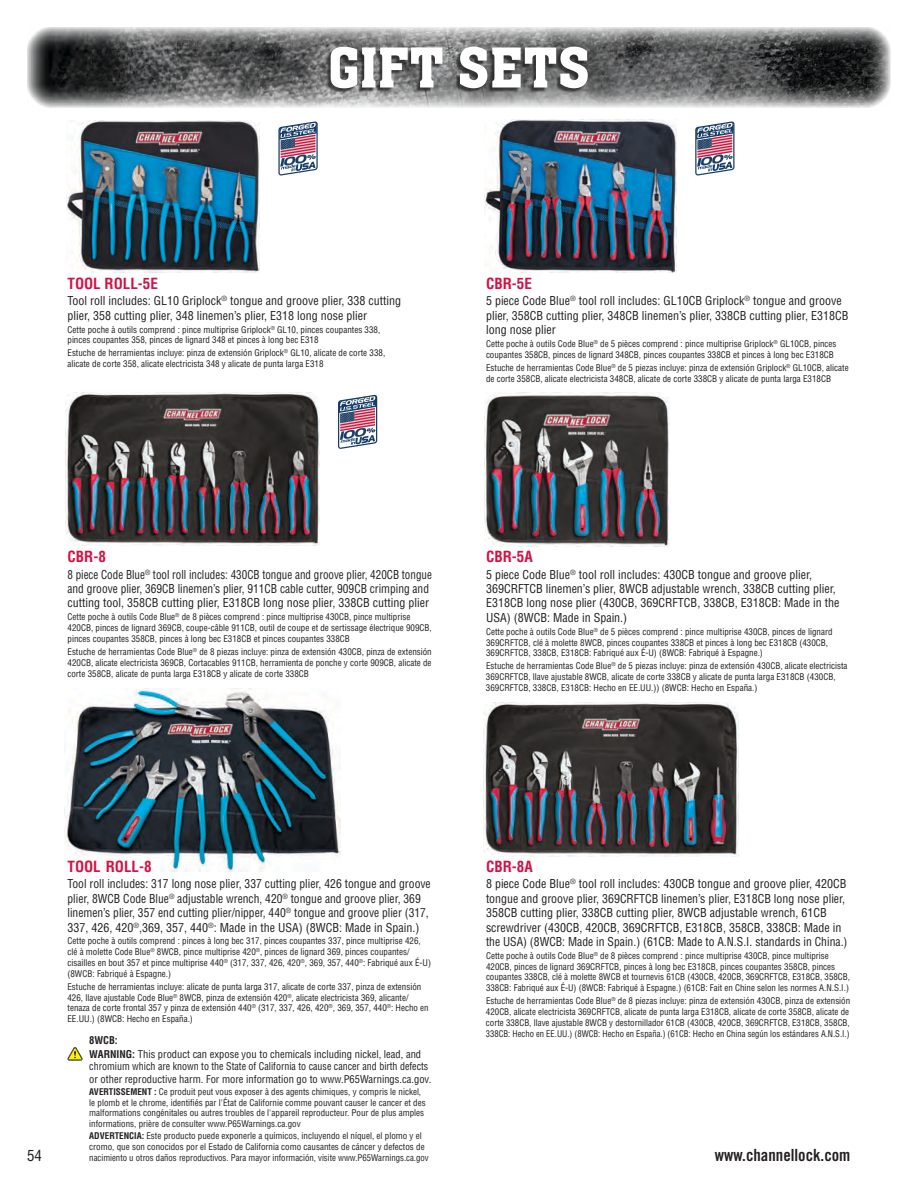
<style>
.page{position:relative;width:918px;height:1188px;background:#fff}
.page>*{position:absolute;margin:0;border:0;box-sizing:border-box;transform-origin:0 0}
.t1{font:60px "Aachen Medium Plain";letter-spacing:.01em;color:#fff}
.t2{font:16.8px "Trade Gothic Bold Cond Twenty";color:#231f20}
.t3{font:700 condensed 15px "Helvetica";color:#d41145}
.t4{font:condensed 15px "Helvetica";color:#231f20}
.t5{font:condensed 12px/14.4px "Helvetica";color:#231f20}
.t6{font:condensed 12px/14.4px "Helvetica";color:#231f20;scale:.92 1}
.t7{font:condensed 10.5px/12.6px "Helvetica";color:#231f20;scale:.95 1}
.t8{font:condensed 10.5px/13.6px "Helvetica";color:#231f20}
.t9{font:condensed 9px/10.8px "Helvetica";color:#231f20}
.s1{font-weight:700}
</style>
<div class="page">
<img style="left:65px;top:688px;width:276px;height:183px">
<img style="left:484px;top:393px;width:185px;height:154px">
<img style="left:65px;top:393px;width:254px;height:153px">
<img style="left:483px;top:703px;width:255px;height:153px">
<img style="left:66px;top:120px;width:194px;height:152px">
<img style="left:484px;top:120px;width:193px;height:152px">
<img style="left:27px;top:27px;width:864px;height:81px">
<div style="left:326px;top:48px;width:260px;height:45px;background:#231f20;opacity:.75"></div>
<svg style="left:278px;top:122px;width:40px;height:54px"></svg>
<svg style="left:695px;top:122px;width:39px;height:54px"></svg>
<svg style="left:338px;top:395px;width:39px;height:54px"></svg>
<svg style="left:68px;top:1047px;width:15px;height:14px"></svg>
<h1 class="t1" style="left:328px;top:32px;width:264px">GIFT SETS</h1>
<h3 class="t3" style="left:68px;top:274px;width:92px">TOOL ROLL-5E</h3>
<h3 class="t5" style="left:68px;top:294px;width:335px">Tool roll includes: GL10 Griplock<sup>®</sup> tongue and groove plier, 338 cutting plier, 358 cutting plier, 348 linemen’s plier, E318 long nose plier</h3>
<p class="t9" style="left:68px;top:324px;width:314px">Cette poche à outils comprend : pince multiprise Griplock<sup>®</sup> GL10, pinces coupantes 338, pinces coupantes 358, pinces de lignard 348 et pinces à long bec E318</p>
<p class="t9" style="left:67px;top:348px;width:319px">Estuche de herramientas incluye: pinza de extensión Griplock<sup>®</sup> GL10, alicate de corte 338, alicate de corte 358, alicate electricista 348 y alicate de punta larga E318</p>
<h3 class="t3" style="left:486px;top:274px;width:47px">CBR-5E</h3>
<h3 class="t5" style="left:486px;top:294px;width:364px">5 piece Code Blue<sup>®</sup> tool roll includes: GL10CB Griplock<sup>®</sup> tongue and groove plier, 358CB cutting plier, 348CB linemen’s plier, 338CB cutting plier, E318CB long nose plier</h3>
<p class="t9" style="left:486px;top:338px;width:352px">Cette poche à outils Code Blue<sup>®</sup> de 5 pièces comprend : pince multiprise Griplock<sup>®</sup> GL10CB, pinces coupantes 358CB, pinces de lignard 348CB, pinces coupantes 338CB et pinces à long bec E318CB</p>
<p class="t9" style="left:486px;top:362px;width:364px">Estuche de herramientas Code Blue<sup>®</sup> de 5 piezas incluye: pinza de extensión Griplock<sup>®</sup> GL10CB, alicate de corte 358CB, alicate electricista 348CB, alicate de corte 338CB y alicate de punta larga E318CB</p>
<h3 class="t3" style="left:68px;top:547px;width:40px">CBR-8</h3>
<p class="t6" style="left:68px;top:567px;width:398px">8 piece Code Blue<sup>®</sup> tool roll includes: 430CB tongue and groove plier, 420CB tongue and groove plier, 369CB linemen’s plier, 911CB cable cutter, 909CB crimping and cutting tool, 358CB cutting plier, E318CB long nose plier, 338CB cutting plier</p>
<p class="t9" style="left:68px;top:612px;width:366px">Cette poche à outils Code Blue<sup>®</sup> de 8 pièces comprend : pince multiprise 430CB, pince multiprise<br>420CB, pinces de lignard 369CB, coupe-câble 911CB, outil de coupe et de sertissage électrique 909CB, pinces coupantes 358CB, pinces à long bec E318CB et pinces coupantes 338CB</p>
<p class="t9" style="left:68px;top:646px;width:366px;text-align:justify">Estuche de herramientas Code Blue<sup>®</sup> de 8 piezas incluye: pinza de extensión 430CB, pinza de extensión 420CB, alicate electricista 369CB, Cortacables 911CB, herramienta de ponche y corte 909CB, alicate de corte 358CB, alicate de punta larga E318CB y alicate de corte 338CB</p>
<h3 class="t3" style="left:486px;top:547px;width:48px">CBR-5A</h3>
<p class="t5" style="left:486px;top:567px;width:355px">5 piece Code Blue<sup>®</sup> tool roll includes: 430CB tongue and groove plier, 369CRFTCB linemen’s plier, 8WCB adjustable wrench, 338CB cutting plier, E318CB long nose plier (430CB, 369CRFTCB, 338CB, E318CB: Made in the USA) (8WCB: Made in Spain.)</p>
<p class="t9" style="left:486px;top:626px;width:348px">Cette poche à outils Code Blue<sup>®</sup> de 5 pièces comprend : pince multiprise 430CB, pinces de lignard<br>369CRFTCB, clé à molette 8WCB, pinces coupantes 338CB et pinces à long bec E318CB (430CB,<br>369CRFTCB, 338CB, E318CB: Fabriqué aux É-U) (8WCB: Fabriqué à Espagne.)</p>
<p class="t9" style="left:486px;top:661px;width:363px">Estuche de herramientas Code Blue<sup>®</sup> de 5 piezas incluye: pinza de extensión 430CB, alicate electricista<br>369CRFTCB, llave ajustable 8WCB, alicate de corte 338CB y alicate de punta larga E318CB (430CB,<br>369CRFTCB, 338CB, E318CB: Hecho en EE.UU.)) (8WCB: Hecho en España.)</p>
<h3 class="t3" style="left:68px;top:857px;width:86px">TOOL ROLL-8</h3>
<p class="t5" style="left:68px;top:877px;width:365px">Tool roll includes: 317 long nose plier, 337 cutting plier, 426 tongue and groove plier, 8WCB Code Blue<sup>®</sup> adjustable wrench, 420<sup>®</sup> tongue and groove plier, 369 linemen’s plier, 357 end cutting plier/nipper, 440<sup>®</sup> tongue and groove plier (317, 337, 426, 420<sup>®</sup>,369, 357, 440<sup>®</sup>: Made in the USA) (8WCB: Made in Spain.)</p>
<p class="t9" style="left:67px;top:936px;width:365px">Cette poche à outils comprend : pinces à long bec 317, pinces coupantes 337, pince multiprise 426, clé à molette Code Blue<sup>®</sup> 8WCB, pince multiprise 420<sup>®</sup>, pinces de lignard 369, pinces coupantes/ cisailles en bout 357 et pince multiprise 440<sup>®</sup> (317, 337, 426, 420<sup>®</sup>, 369, 357, 440<sup>®</sup>: Fabriqué aux É-U) (8WCB: Fabriqué à Espagne.)</p>
<p class="t9" style="left:67px;top:981px;width:363px">Estuche de herramientas incluye: alicate de punta larga 317, alicate de corte 337, pinza de extensión 426, llave ajustable Code Blue<sup>®</sup> 8WCB, pinza de extensión 420<sup>®</sup>, alicate electricista 369, alicante/ tenaza de corte frontal 357 y pinza de extensión 440<sup>®</sup> (317, 337, 426, 420<sup>®</sup>, 369, 357, 440<sup>®</sup>: Hecho en EE.UU.) (8WCB: Hecho en España.)</p>
<h3 class="t3" style="left:486px;top:857px;width:48px">CBR-8A</h3>
<p class="t5" style="left:486px;top:877px;width:363px">8 piece Code Blue<sup>®</sup> tool roll includes: 430CB tongue and groove plier, 420CB tongue and groove plier, 369CRFTCB linemen’s plier, E318CB long nose plier, 358CB cutting plier, 338CB cutting plier, 8WCB adjustable wrench, 61CB screwdriver (430CB, 420CB, 369CRFTCB, E318CB, 358CB, 338CB: Made in the USA) (8WCB: Made in Spain.) (61CB: Made to A.N.S.I. standards in China.)</p>
<p class="t9" style="left:486px;top:950px;width:366px">Cette poche à outils Code Blue<sup>®</sup> de 8 pièces comprend : pince multiprise 430CB, pince multiprise 420CB, pinces de lignard 369CRFTCB, pinces à long bec E318CB, pinces coupantes 358CB, pinces coupantes 338CB, clé à molette 8WCB et tournevis 61CB (430CB, 420CB, 369CRFTCB, E318CB, 358CB, 338CB: Fabriqué aux É-U) (8WCB: Fabriqué à Espagne.) (61CB: Fait en Chine selon les normes A.N.S.I.)</p>
<p class="t9" style="left:486px;top:996px;width:366px">Estuche de herramientas Code Blue<sup>®</sup> de 8 piezas incluye: pinza de extensión 430CB, pinza de extensión 420CB, alicate electricista 369CRFTCB, alicate de punta larga E318CB, alicate de corte 358CB, alicate de corte 338CB, llave ajustable 8WCB y destornillador 61CB (430CB, 420CB, 369CRFTCB, E318CB, 358CB, 338CB: Hecho en EE.UU.) (8WCB: Hecho en España.) (61CB: Hecho en China según los estándares A.N.S.I.)</p>
<p class="t8" style="left:89px;top:1033px;width:333px"><span class="s1">8WCB:<br>WARNING:</span> This product can expose you to chemicals including nickel, lead, and</p>
<p class="t7" style="left:89px;top:1060px;width:361px">chromium which are known to the State of California to cause cancer and birth defects or other reproductive harm. For more information go to www.P65Warnings.ca.gov.</p>
<p class="t9" style="left:89px;top:1086px;width:338px"><span class="s1">AVERTISSEMENT :</span> Ce produit peut vous exposer à des agents chimiques, y compris le nickel, le plomb et le chrome, identifiés par l'État de Californie comme pouvant causer le cancer et des malformations congénitales ou autres troubles de l'appareil reproducteur. Pour de plus amples informations, prière de consulter www.P65Warnings.ca.gov</p>
<p class="t9" style="left:89px;top:1130px;width:341px"><span class="s1">ADVERTENCIA:</span> Este producto puede exponerle a químicos, incluyendo el níquel, el plomo y el cromo, que son conocidos por el Estado de California como causantes de cáncer y defectos de nacimiento u otros daños reproductivos. Para mayor información, visite www.P65Warnings.ca.gov</p>
<h3 class="t4" style="left:27px;top:1146px;width:16px">54</h3>
<h2 class="t2" style="left:715px;top:1145px;width:137px">www.channellock.com</h2>
</div>
